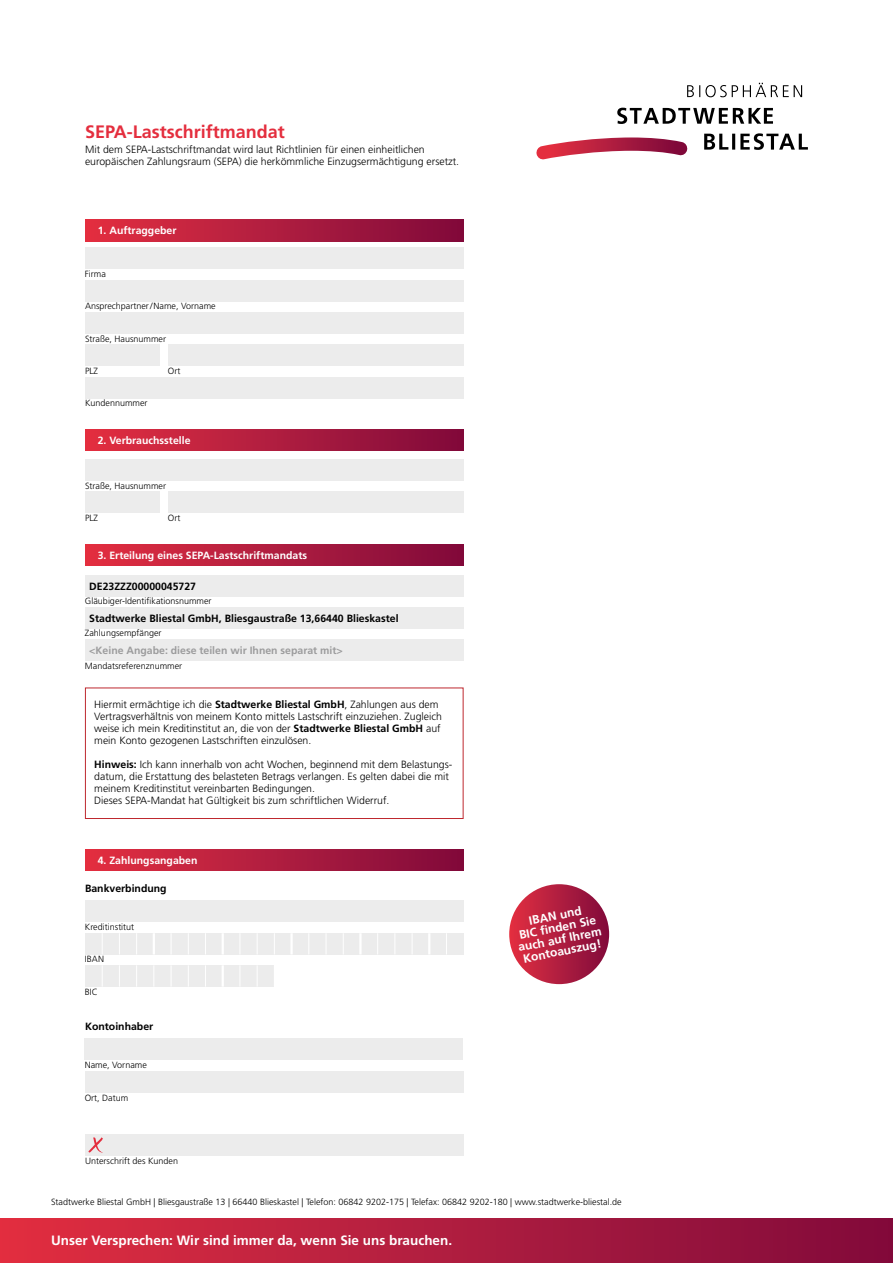
<style>
.page{position:relative;width:893px;height:1263px;background:#fff}
.page>*{position:absolute;margin:0;border:0;box-sizing:border-box;transform-origin:0 0}
.t1{font:700 18px "Frutiger LT Std";color:#e42e3e}
.t2{font:700 13.5px "Frutiger LT Std";color:#fff}
.t3{font:700 12px/12px "Frutiger LT Std";color:#fff;text-align:center}
.t4{font:300 10.5px/12px "Frutiger LT Std";color:#000}
.t5{font:700 10.5px "Frutiger LT Std";color:#000}
.t6{font:700 10.5px "Frutiger LT Std";color:#fff}
.t7{font:700 10.5px "Frutiger LT Std";color:#9c9c9d}
.t8{font:300 9px "Frutiger LT Std";color:#000}
.s1{font-weight:700}
</style>
<div class="page">
<div style="left:0;top:1218px;width:893px;height:45px;background:linear-gradient(to right,#e12f41,#810b3b)"></div>
<svg style="left:687px;top:83px;width:115px;height:14px"></svg>
<svg style="left:704px;top:133px;width:104px;height:17px"></svg>
<svg style="left:536px;top:137px;width:152px;height:23px"></svg>
<svg style="left:617px;top:108px;width:156px;height:16px"></svg>
<div style="left:85px;top:965px;width:188px;height:22px;background:#ececec"></div>
<div style="left:85px;top:933px;width:379px;height:21px;background:#ececec"></div>
<div style="left:85px;top:639px;width:378px;height:22px;background:#ececec"></div>
<div style="left:85px;top:575px;width:379px;height:21px;background:#ececec"></div>
<div style="left:85px;top:607px;width:379px;height:21px;background:#ececec"></div>
<div style="left:85px;top:687px;width:378px;height:132px;border:1px solid #be282f"></div>
<div style="left:85px;top:280px;width:378px;height:21px;background:#ececec"></div>
<div style="left:85px;top:313px;width:378px;height:21px;background:#ececec"></div>
<div style="left:85px;top:345px;width:74px;height:21px;background:#ececec"></div>
<div style="left:168px;top:345px;width:295px;height:21px;background:#ececec"></div>
<div style="left:85px;top:377px;width:378px;height:21px;background:#ececec"></div>
<div style="left:85px;top:901px;width:379px;height:21px;background:#ececec"></div>
<div style="left:85px;top:1039px;width:378px;height:21px;background:#ececec"></div>
<div style="left:85px;top:1071px;width:378px;height:21px;background:#ececec"></div>
<div style="left:85px;top:1134px;width:378px;height:21px;background:#ececec"></div>
<svg style="left:88px;top:1137px;width:15px;height:15px"></svg>
<svg style="left:102px;top:934px;width:1px;height:20px"></svg>
<svg style="left:119px;top:933px;width:1px;height:21px"></svg>
<svg style="left:136px;top:933px;width:1px;height:21px"></svg>
<hr style="left:153px;top:933px;width:2px;height:21px;background:#fff">
<svg style="left:171px;top:934px;width:1px;height:20px"></svg>
<svg style="left:188px;top:933px;width:1px;height:21px"></svg>
<svg style="left:205px;top:933px;width:1px;height:21px"></svg>
<hr style="left:222px;top:933px;width:2px;height:21px;background:#fff">
<svg style="left:257px;top:934px;width:1px;height:20px"></svg>
<svg style="left:274px;top:933px;width:1px;height:21px"></svg>
<hr style="left:290px;top:933px;width:3px;height:21px;background:#fff">
<svg style="left:308px;top:934px;width:1px;height:20px"></svg>
<svg style="left:343px;top:934px;width:1px;height:20px"></svg>
<hr style="left:359px;top:933px;width:3px;height:21px;background:#fff">
<svg style="left:377px;top:933px;width:1px;height:21px"></svg>
<svg style="left:394px;top:934px;width:1px;height:20px"></svg>
<svg style="left:412px;top:934px;width:1px;height:20px"></svg>
<hr style="left:428px;top:933px;width:2px;height:21px;background:#fff">
<svg style="left:446px;top:933px;width:1px;height:21px"></svg>
<svg style="left:102px;top:966px;width:1px;height:20px"></svg>
<svg style="left:119px;top:965px;width:1px;height:22px"></svg>
<svg style="left:136px;top:966px;width:1px;height:20px"></svg>
<svg style="left:153px;top:966px;width:1px;height:20px"></svg>
<svg style="left:171px;top:966px;width:1px;height:20px"></svg>
<svg style="left:188px;top:966px;width:1px;height:20px"></svg>
<svg style="left:205px;top:965px;width:1px;height:22px"></svg>
<hr style="left:222px;top:965px;width:2px;height:22px;background:#fff">
<svg style="left:257px;top:966px;width:1px;height:20px"></svg>
<div style="left:85px;top:220px;width:378px;height:21px;background:linear-gradient(to right,#e22f41,#800a3b)"></div>
<div style="left:85px;top:544px;width:378px;height:22px;background:linear-gradient(to right,#e22f41,#800a3b)"></div>
<div style="left:85px;top:849px;width:378px;height:21px;background:linear-gradient(to right,#e22f41,#800a3b)"></div>
<div style="left:85px;top:248px;width:378px;height:21px;background:#ececec"></div>
<div style="left:509px;top:884px;width:100px;height:100px;background:linear-gradient(to right,#e33344,#820b3b);border-radius:50px"></div>
<div style="left:85px;top:459px;width:378px;height:21px;background:#ececec"></div>
<div style="left:85px;top:491px;width:74px;height:22px;background:#ececec"></div>
<div style="left:168px;top:491px;width:295px;height:22px;background:#ececec"></div>
<div style="left:85px;top:429px;width:378px;height:22px;background:linear-gradient(to right,#e22f41,#800a3b)"></div>
<h1 class="t1" style="left:85px;top:121px;width:201px">SEPA-Lastschriftmandat</h1>
<p class="t4" style="left:85px;top:143px;width:376px">Mit dem SEPA-Lastschriftmandat wird laut Richtlinien für einen einheitlichen europäischen Zahlungsraum (SEPA) die herkömmliche Einzugsermächtigung ersetzt.</p>
<p class="t6" style="left:98px;top:225px;width:80px">1. Auftraggeber</p>
<p class="t8" style="left:85px;top:269px;width:22px">Firma</p>
<p class="t8" style="left:85px;top:301px;width:132px">Ansprechpartner/Name, Vorname</p>
<p class="t8" style="left:85px;top:334px;width:83px">Straße, Hausnummer</p>
<p class="t8" style="left:85px;top:366px;width:14px">PLZ</p>
<p class="t8" style="left:168px;top:366px;width:14px">Ort</p>
<p class="t8" style="left:85px;top:398px;width:64px">Kundennummer</p>
<p class="t6" style="left:98px;top:434px;width:94px">2. Verbrauchsstelle</p>
<p class="t8" style="left:85px;top:480px;width:83px">Straße, Hausnummer</p>
<p class="t8" style="left:85px;top:512px;width:14px">PLZ</p>
<p class="t8" style="left:168px;top:512px;width:14px">Ort</p>
<p class="t6" style="left:98px;top:549px;width:211px">3. Erteilung eines SEPA-Lastschriftmandats</p>
<p class="t5" style="left:89px;top:580px;width:108px">DE23ZZZ00000045727</p>
<p class="t8" style="left:85px;top:596px;width:128px">Gläubiger-Identifikationsnummer</p>
<p class="t8" style="left:85px;top:628px;width:78px">Zahlungsempfänger</p>
<p class="t5" style="left:89px;top:612px;width:311px">Stadtwerke Bliestal GmbH, Bliesgaustraße 13,66440 Blieskastel</p>
<p class="t7" style="left:89px;top:644px;width:255px">&lt;Keine Angabe: diese teilen wir Ihnen separat mit&gt;</p>
<p class="t8" style="left:85px;top:660px;width:99px">Mandatsreferenznummer</p>
<p class="t4" style="left:94px;top:699px;width:349px">Hiermit ermächtige ich die <span class="s1">Stadtwerke Bliestal GmbH</span>, Zahlungen aus dem Vertragsverhältnis von meinem Konto mittels Lastschrift einzuziehen. Zugleich weise ich mein Kreditinstitut an, die von der <span class="s1">Stadtwerke Bliestal GmbH</span> auf mein Konto gezogenen Lastschriften einzulösen.</p>
<p class="t4" style="left:94px;top:759px;width:360px"><span class="s1">Hinweis:</span> Ich kann innerhalb von acht Wochen, beginnend mit dem Belastungs&shy;datum, die Erstattung des belasteten Betrags verlangen. Es gelten dabei die mit meinem Kreditinstitut vereinbarten Bedingungen.<br>Dieses SEPA-Mandat hat Gültigkeit bis zum schriftlichen Widerruf.</p>
<p class="t6" style="left:98px;top:854px;width:101px">4. Zahlungsangaben</p>
<p class="t5" style="left:85px;top:882px;width:83px">Bankverbindung</p>
<p class="t8" style="left:85px;top:922px;width:51px">Kreditinstitut</p>
<p class="t8" style="left:85px;top:954px;width:21px">IBAN</p>
<p class="t8" style="left:85px;top:986px;width:15px">BIC</p>
<p class="t5" style="left:85px;top:1020px;width:70px">Kontoinhaber</p>
<p class="t8" style="left:85px;top:1060px;width:64px">Name, Vorname</p>
<p class="t8" style="left:85px;top:1092px;width:45px">Ort, Datum</p>
<p class="t8" style="left:85px;top:1155px;width:95px">Unterschrift des Kunden</p>
<p class="t3" style="left:513px;top:918px;width:86px;rotate:-11deg">IBAN und<br>BIC fi nden Sie auch auf Ihrem<br>Kontoauszug!</p>
<p class="t8" style="left:51px;top:1197px;width:572px">Stadtwerke Bliestal GmbH | Bliesgaustraße 13 | 66440 Blieskastel | Telefon: 06842 9202-175 | Telefax: 06842 9202-180 | www.stadtwerke-bliestal.de</p>
<p class="t2" style="left:51px;top:1233px;width:403px">Unser Versprechen: Wir sind immer da, wenn Sie uns brauchen.</p>
</div>
